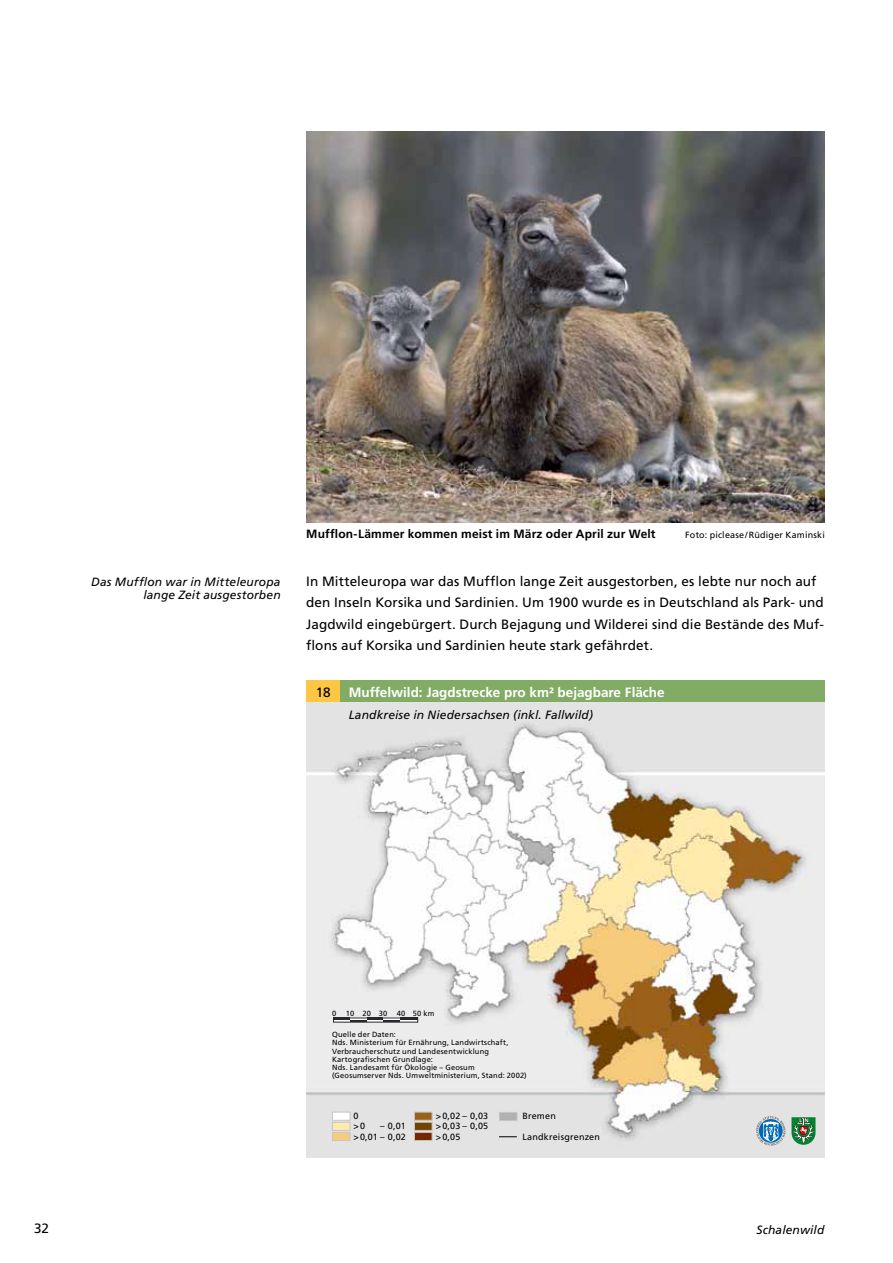
<style>
.page{position:relative;width:893px;height:1263px;background:#fff}
.page>*{position:absolute;margin:0;border:0;box-sizing:border-box;transform-origin:0 0}
.t1{font:13.5px/21.1px "Frutiger";letter-spacing:.01em;color:#000}
.t2{font:700 13.5px "Frutiger";color:#fff}
.t3{font:italic 12px/12.8px "Frutiger";letter-spacing:.01em;color:#000;text-align:right}
.t4{font:700 12px "Frutiger";letter-spacing:.015em;color:#000}
.t5{font:9px/10.5px "Frutiger";letter-spacing:.02em;color:#000;text-align:justify}
.t6{font:7.5px/8.2px "Frutiger";letter-spacing:.02em;color:#000}
</style>
<div class="page">
<img style="left:306px;top:702px;width:519px;height:455px">
<img style="left:306px;top:131px;width:519px;height:391px">
<div style="left:499px;top:1112px;width:18px;height:9px;background:#b1b1b1;border:1px solid #c5c6c6"></div>
<svg style="left:499px;top:1136px;width:18px;height:1px"></svg>
<div style="left:306px;top:681px;width:34px;height:21px;background:#fdc743"></div>
<div style="left:340px;top:681px;width:485px;height:21px;background:#82ab65"></div>
<div style="left:332px;top:1112px;width:18px;height:9px;background:#fff;border:1px solid #c5c6c6"></div>
<div style="left:332px;top:1122px;width:18px;height:9px;background:#ffeaae;border:1px solid #c5c6c6"></div>
<div style="left:332px;top:1132px;width:18px;height:9px;background:#f6cb7b;border:1px solid #c5c6c6"></div>
<div style="left:414px;top:1112px;width:18px;height:9px;background:#9c6119;border:1px solid #c5c6c6"></div>
<div style="left:414px;top:1122px;width:18px;height:9px;background:#734301;border:1px solid #c5c6c6"></div>
<div style="left:414px;top:1132px;width:18px;height:9px;background:#742700;border:1px solid #c5c6c6"></div>
<svg style="left:333px;top:1017px;width:85px;height:5px"></svg>
<svg style="left:756px;top:1116px;width:29px;height:29px"></svg>
<svg style="left:791px;top:1117px;width:24px;height:28px"></svg>
<p class="t3" style="left:91px;top:576px;width:191px">Das Mufflon war in Mitteleuropa lange Zeit ausgestorben</p>
<p class="t4" style="left:306px;top:527px;width:351px">Mufflon-Lämmer kommen meist im März oder April zur Welt</p>
<p class="t5" style="left:685px;top:530px;width:141px">Foto: piclease/Rüdiger Kaminski</p>
<p class="t1" style="left:306px;top:571px;width:519px">In Mitteleuropa war das Mufflon lange Zeit ausgestorben, es lebte nur noch auf den Inseln Korsika und Sardinien. Um 1900 wurde es in Deutschland als Park- und Jagdwild eingebürgert. Durch Bejagung und Wilderei sind die Bestände des Muf&shy;flons auf Korsika und Sardinien heute stark gefährdet.</p>
<p class="t1" style="left:316px;top:681px;width:16px">18</p>
<p class="t2" style="left:349px;top:684px;width:317px">Muffelwild: Jagdstrecke pro km² bejagbare Fläche</p>
<p class="t3" style="left:349px;top:708px;width:246px">Landkreise in Niedersachsen (inkl. Fallwild)</p>
<p class="t6" style="left:332px;top:1009px;width:6px">0</p>
<p class="t6" style="left:346px;top:1009px;width:43px">10 20 30</p>
<p class="t6" style="left:397px;top:1009px;width:39px">40 50 km</p>
<p class="t6" style="left:332px;top:1030px;width:196px">Quelle der Daten:<br>Nds. Ministerium für Ernährung, Landwirtschaft, Verbraucherschutz und Landesentwicklung Kartografischen Grundlage:<br>Nds. Landesamt für Ökologie – Geosum (Geosumserver Nds. Umweltministerium, Stand: 2002)</p>
<p class="t5" style="left:353px;top:1110px;width:13px">0 &gt;0</p>
<p class="t5" style="left:353px;top:1121px;width:54px;text-align:right">– 0,01<br>&gt;0,01 – 0,02</p>
<p class="t5" style="left:436px;top:1110px;width:54px">&gt;0,02 – 0,03 &gt;0,03 – 0,05 &gt;0,05</p>
<p class="t5" style="left:522px;top:1110px;width:35px">Bremen</p>
<p class="t5" style="left:522px;top:1131px;width:79px">Landkreisgrenzen</p>
<p class="t1" style="left:34px;top:1218px;width:17px">32</p>
<p class="t3" style="left:756px;top:1223px;width:69px">Schalenwild</p>
</div>
